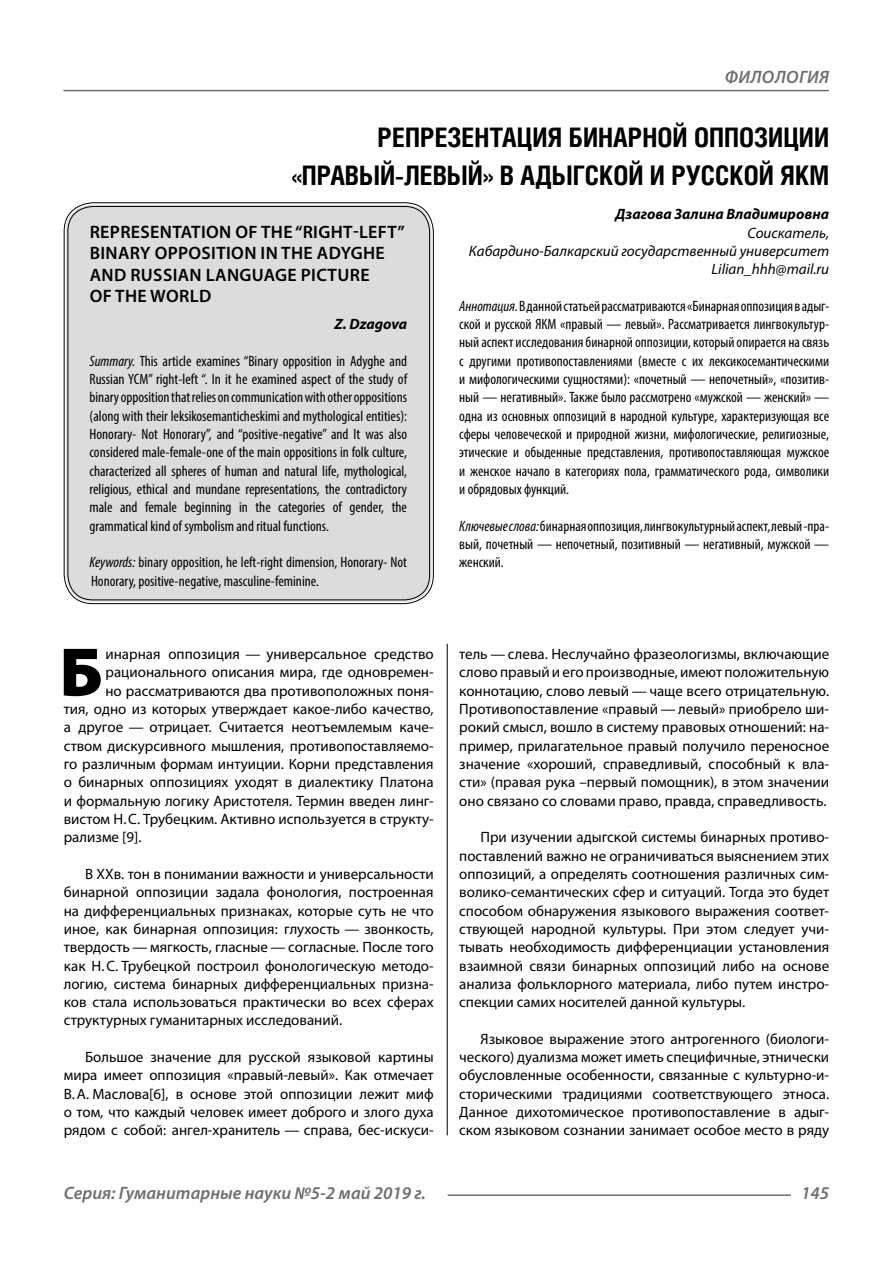
<style>
.page{position:relative;width:893px;height:1263px;background:#fff}
.page>*{position:absolute;margin:0;border:0;box-sizing:border-box;transform-origin:0 0}
.Bukvica{font:900 69.3px "Myriad Pro";color:#000}
.Header{font:700 27px/37.5px "Helios Cond";color:#000;text-align:right}
.Header-eng{font:600 18px/21.6px "Myriad Pro";letter-spacing:.02em;color:#000}
.t1{font:italic 600 18px "Myriad Pro";color:#6e6e6e}
.Normal{font:15px/18.3px "Myriad Pro";color:#000;text-align:justify}
.Annotation-rus{font:condensed 15px/18.3px "Myriad Pro";color:#000;text-align:justify}
.Annotation-eng{font:condensed 15px/18.3px "Myriad Pro";color:#000;text-align:justify}
.Bukvica-2{font:15px "Myriad Pro";color:#000}
.Author-doc{font:italic 15px/18.3px "Myriad Pro";color:#000;text-align:right}
.Author{font:italic 700 15px "Myriad Pro";color:#000}
.Author-email{font:italic 15px "Myriad Pro";color:#000}
.Author-eng{font:italic 700 15px "Myriad Pro";color:#000}
.s1{font-style:italic}
</style>
<div class="page">
<hr style="left:447px;top:128px;width:1px;height:1007px;background:#000">
<div style="left:43px;top:0;width:786px;height:644px;background:#fff"></div>
<div style="left:66px;top:205px;width:365px;height:397px;background:#dcdcdc;border-radius:27px"></div>
<hr style="left:63px;top:90px;width:766px;height:1px;background:#6e6e6e">
<hr style="left:448px;top:1194px;width:343px;height:2px;background:#6e6e6e">
<p class="t1" style="left:725px;top:66px;width:26px">Филология</p>
<p class="Header" style="left:292px;top:118px;width:539px">РЕПРЕЗЕНТАЦИЯ БИНАРНОЙ ОППОЗИЦИИ «ПРАВЫЙ-ЛЕВЫЙ» В АДЫГСКОЙ И РУССКОЙ ЯКМ</p>
<p class="Author" style="left:616px;top:204px;width:215px">Дзагова Залина Владимировна</p>
<p class="Author-doc" style="left:469px;top:223px;width:362px">Соискатель,<br>Кабардино-Балкарский государственный университет</p>
<p class="Author-email" style="left:711px;top:260px;width:119px">Lilian_hhh@mail.ru</p>
<p class="Annotation-rus" style="left:459px;top:296px;width:371px"><span class="s1">Аннотация.</span> В данной статьей рассматриваются «Бинарная оппозиция в адыг&shy;ской и русской ЯКМ «правый — левый». Рассматривается лингвокультур&shy;ный аспект исследования бинарной оппозиции, который опирается на связь с другими противопоставлениями (вместе с их лексикосемантическими и мифологическими сущностями): «почетный — непочетный», «позитив&shy;ный — негативный». Также было рассмотрено «мужской — женский» — одна из основных оппозиций в народной культуре, характеризующая все сферы человеческой и природной жизни, мифологические, религиозные, этические и обыденные представления, противопоставляющая мужское и женское начало в категориях пола, грамматического рода, символики и обрядовых функций.</p>
<p class="Annotation-rus" style="left:459px;top:516px;width:371px"><span class="s1">Ключевые слова:</span> бинарная оппозиция, лингвокультурный аспект, левый -пра&shy;вый, почетный — непочетный, позитивный — негативный, мужской — женский.</p>
<p class="Header-eng" style="left:90px;top:220px;width:317px">REPRESENTATION OF THE “RIGHT-LEFT”<br>BINARY OPPOSITION IN THE ADYGHE<br>AND RUSSIAN LANGUAGE PICTURE<br>OF THE WORLD</p>
<p class="Author-eng" style="left:334px;top:314px;width:74px">Z. Dzagova</p>
<p class="Annotation-eng" style="left:90px;top:351px;width:319px"><span class="s1">Summary.</span> This article examines “Binary opposition in Adyghe and Russian YCM” right-left “. In it he examined aspect of the study of binary opposition that relies on communication with other oppositions (along with their leksikosemanticheskimi and mythological entities):<br>Honorary- Not Honorary”, and “positive-negative” and It was also considered male-female-one of the main oppositions in folk culture, characterized all spheres of human and natural life, mythological, religious, ethical and mundane representations, the contradictory male and female beginning in the categories of gender, the grammatical kind of symbolism and ritual functions.</p>
<p class="Annotation-eng" style="left:90px;top:553px;width:319px"><span class="s1">Keywords:</span> binary opposition, he left-right dimension, Honorary- Not<br>Honorary, positive-negative, masculine-feminine.</p>
<p class="Bukvica" style="left:59px;top:626px;width:45px">Б</p>
<p class="Bukvica-2" style="left:105px;top:645px;width:330px">инарная оппозиция — универсальное средство</p>
<p class="Bukvica-2" style="left:105px;top:663px;width:330px">рационального описания мира, где одновремен-</p>
<p class="Bukvica-2" style="left:105px;top:681px;width:330px">но рассматриваются два противоположных поня-</p>
<p class="Bukvica-2" style="left:64px;top:700px;width:371px">тия, одно из которых утверждает какое-либо качество,</p>
<p class="Bukvica-2" style="left:64px;top:718px;width:371px">а другое — отрицает. Считается неотъемлемым каче-</p>
<p class="Bukvica-2" style="left:64px;top:736px;width:371px">ством дискурсивного мышления, противопоставляемо-</p>
<p class="Bukvica-2" style="left:64px;top:755px;width:371px">го различным формам интуиции. Корни представления</p>
<p class="Bukvica-2" style="left:64px;top:773px;width:371px">о бинарных оппозициях уходят в диалектику Платона</p>
<p class="Bukvica-2" style="left:64px;top:791px;width:371px">и формальную логику Аристотеля. Термин введен линг-</p>
<p class="Bukvica-2" style="left:64px;top:810px;width:371px">вистом Н.С. Трубецким. Активно используется в структу-</p>
<p class="Bukvica-2" style="left:64px;top:828px;width:79px">рализме [9].</p>
<p class="Normal" style="left:64px;top:864px;width:371px;text-indent:21px">В ХХв. тон в понимании важности и универсальности бинарной оппозиции задала фонология, построенная на дифференциальных признаках, которые суть не что иное, как бинарная оппозиция: глухость — звонкость, твердость — мягкость, гласные — согласные. После того как Н.С. Трубецкой построил фонологическую методо&shy;логию, система бинарных дифференциальных призна&shy;ков стала использоваться практически во всех сферах структурных гуманитарных исследований.</p>
<p class="Normal" style="left:64px;top:1048px;width:371px;text-indent:21px">Большое значение для русской языковой картины мира имеет оппозиция «правый-левый». Как отмечает В.А. Маслова[6], в основе этой оппозиции лежит миф о том, что каждый человек имеет доброго и злого духа рядом с собой: ангел-хранитель — справа, бес-искуси-</p>
<p class="Normal" style="left:459px;top:644px;width:371px">тель — слева. Неслучайно фразеологизмы, включающие слово правый и его производные, имеют положительную коннотацию, слово левый — чаще всего отрицательную.<br>Противопоставление «правый — левый» приобрело ши&shy;рокий смысл, вошло в систему правовых отношений: на&shy;пример, прилагательное правый получило переносное значение «хороший, справедливый, способный к вла&shy;сти» (правая рука –первый помощник), в этом значении оно связано со словами право, правда, справедливость.</p>
<p class="Normal" style="left:459px;top:828px;width:371px;text-indent:21px">При изучении адыгской системы бинарных противо&shy;поставлений важно не ограничиваться выяснением этих оппозиций, а определять соотношения различных сим&shy;волико-семантических сфер и ситуаций. Тогда это будет способом обнаружения языкового выражения соответ&shy;ствующей народной культуры. При этом следует учи&shy;тывать необходимость дифференциации установления взаимной связи бинарных оппозиций либо на основе анализа фольклорного материала, либо путем инстро&shy;спекции самих носителей данной культуры.</p>
<p class="Normal" style="left:459px;top:1029px;width:371px;text-indent:21px">Языковое выражение этого антрогенного (биологи&shy;ческого) дуализма может иметь специфичные, этнически обусловленные особенности, связанные с культурно-и&shy;сторическими традициями соответствующего этноса.<br>Данное дихотомическое противопоставление в адыг&shy;ском языковом сознании занимает особое место в ряду</p>
<p class="t1" style="left:64px;top:1182px;width:364px">Серия: Гуманитарные науки №5-2 май 2019 г.</p>
<p class="t1" style="left:801px;top:1182px;width:30px">145</p>
</div>
